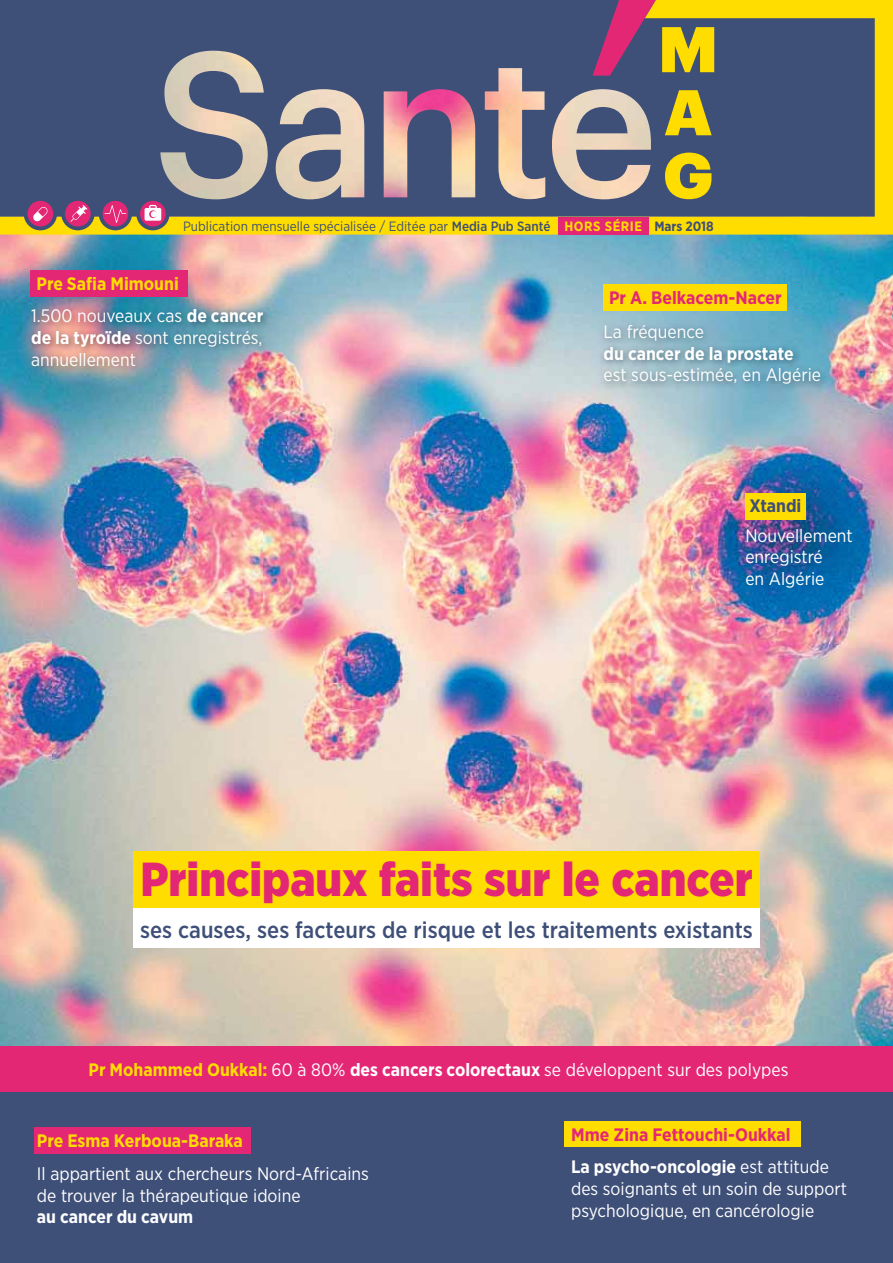
<style>
.page{position:relative;width:893px;height:1263px;background:#fff}
.page>*{position:absolute;margin:0;border:0;box-sizing:border-box;transform-origin:0 0}
.t1{font:900 47.7px "Gotham Narrow";color:#e42775}
.t2{font:500 23.1px "Gotham Narrow";color:#3e4f78}
.t3{font:18px/21.6px "Gotham Narrow";color:#fff}
.t4{font:700 18px/32.7px "Gotham Narrow";color:#e42775}
.t5{font:700 18px "Gotham Narrow";color:#fff}
.t6{font:700 18px "Gotham Narrow";color:#fd0}
.t7{font:700 18px "Gotham Narrow";color:#3e4f78}
.t8{font:13.5px "Gotham Narrow";color:#3e4f78}
.t9{font:700 13.5px "Gotham Narrow";color:#3e4f78}
.s1{font-weight:500}
.s2{font-weight:700;color:#fd0}
.s3{font-weight:700}
.s4{color:#fff}
.s5{font-weight:400;color:#fff}
</style>
<div class="page">
<img style="left:0;top:235px;width:840px;height:80px">
<img style="left:840px;top:235px;width:53px;height:811px">
<img style="left:0;top:315px;width:52px;height:731px">
<img style="left:263px;top:315px;width:367px;height:731px">
<img style="left:52px;top:412px;width:211px;height:634px">
<img style="left:630px;top:404px;width:211px;height:642px">
<div style="left:0;top:1046px;width:893px;height:46px;background:#e42775"></div>
<div style="left:0;top:1092px;width:893px;height:171px;background:#3e4f78"></div>
<img style="left:596px;top:315px;width:268px;height:89px">
<div style="left:34px;top:1127px;width:216px;height:26px;background:#e42775"></div>
<div style="left:604px;top:284px;width:183px;height:27px;background:#fd0"></div>
<div style="left:745px;top:493px;width:60px;height:26px;background:#fd0"></div>
<div style="left:564px;top:1121px;width:237px;height:26px;background:#fd0"></div>
<svg style="left:0;top:0;width:893px;height:235px;background:#717374"></svg>
<div style="left:24px;top:197px;width:33px;height:33px;background:#3e4f78;border-radius:50%"></div>
<div style="left:61px;top:197px;width:34px;height:33px;background:#3e4f78;border-radius:50%"></div>
<div style="left:99px;top:197px;width:33px;height:33px;background:#3e4f78;border-radius:50%"></div>
<div style="left:136px;top:197px;width:34px;height:33px;background:#3e4f78;border-radius:50%"></div>
<svg style="left:25px;top:199px;width:30px;height:30px"></svg>
<svg style="left:63px;top:199px;width:30px;height:30px"></svg>
<svg style="left:100px;top:199px;width:30px;height:30px"></svg>
<svg style="left:138px;top:199px;width:30px;height:30px"></svg>
<div style="left:28px;top:201px;width:25px;height:25px;background:#e42775;border-radius:50%"></div>
<svg style="left:33px;top:207px;width:15px;height:15px"></svg>
<div style="left:65px;top:201px;width:26px;height:25px;background:#e42775;border-radius:50%"></div>
<svg style="left:71px;top:205px;width:16px;height:17px"></svg>
<div style="left:103px;top:201px;width:25px;height:25px;background:#e42775;border-radius:50%"></div>
<svg style="left:105px;top:205px;width:21px;height:18px"></svg>
<svg style="left:140px;top:201px;width:26px;height:25px"></svg>
<svg style="left:145px;top:205px;width:16px;height:16px"></svg>
<svg style="left:593px;top:0;width:121px;height:76px;background:#a3754f"></svg>
<svg style="left:665px;top:90px;width:47px;height:45px;background:#b1a42f"></svg>
<svg style="left:665px;top:153px;width:46px;height:46px;background:#bfae27"></svg>
<div style="left:558px;top:217px;width:91px;height:18px;background:#e42775"></div>
<div style="left:31px;top:270px;width:157px;height:26px;background:#e42775"></div>
<img style="left:24px;top:300px;width:269px;height:112px">
<div style="left:133px;top:851px;width:627px;height:58px;background:#fd0"></div>
<div style="left:133px;top:909px;width:627px;height:39px;background:#fff"></div>
<p class="t8" style="left:183px;top:220px;width:460px">Publication mensuelle spécialisée / Editée par <span class="s1">Media Pub Santé</span> <span class="s2">HORS SÉRIE</span></p>
<p class="t9" style="left:654px;top:220px;width:61px">Mars 2018</p>
<p class="t3" style="left:31px;top:268px;width:234px;line-height:32.7px"><span class="s2">Pre Safia Mimouni<br></span>1.500 nouveaux cas <span class="s3">de cancer</span></p>
<p class="t3" style="left:31px;top:328px;width:233px"><span class="s3">de la tyroïde</span> sont enregistrés, annuellement</p>
<p class="t4" style="left:609px;top:283px;width:174px">Pr A. Belkacem-Nacer</p>
<p class="t3" style="left:604px;top:322px;width:102px">La fréquence</p>
<p class="t5" style="left:604px;top:346px;width:192px">du cancer de la prostate</p>
<p class="t3" style="left:604px;top:365px;width:219px">est sous-estimée, en Algérie</p>
<p class="t7" style="left:749px;top:499px;width:54px">Xtandi</p>
<p class="t3" style="left:745px;top:526px;width:109px">Nouvellement enregistré<br>en Algérie</p>
<h1 class="t1" style="left:140px;top:858px;width:614px">Principaux faits sur le cancer</h1>
<p class="t2" style="left:140px;top:920px;width:614px">ses causes, ses facteurs de risque et les traitements existants</p>
<p class="t3" style="left:88px;top:1061px;width:701px"><span class="s2">Pr Mohammed Oukkal:</span> 60 à 80% <span class="s3">des cancers colorectaux</span> se développent sur des polypes</p>
<p class="t6" style="left:37px;top:1133px;width:207px">Pre Esma Kerboua-Baraka</p>
<p class="t3" style="left:37px;top:1164px;width:333px">Il appartient aux chercheurs Nord-Africains de trouver la thérapeutique idoine</p>
<p class="t5" style="left:37px;top:1209px;width:158px">au cancer du cavum</p>
<p class="t4" style="left:571px;top:1119px;width:259px">Mme Zina Fettouchi-Oukkal<br><span class="s4">La psycho-oncologie</span> <span class="s5">est attitude</span></p>
<p class="t3" style="left:571px;top:1179px;width:277px">des soignants et un soin de support psychologique, en cancérologie</p>
</div>
